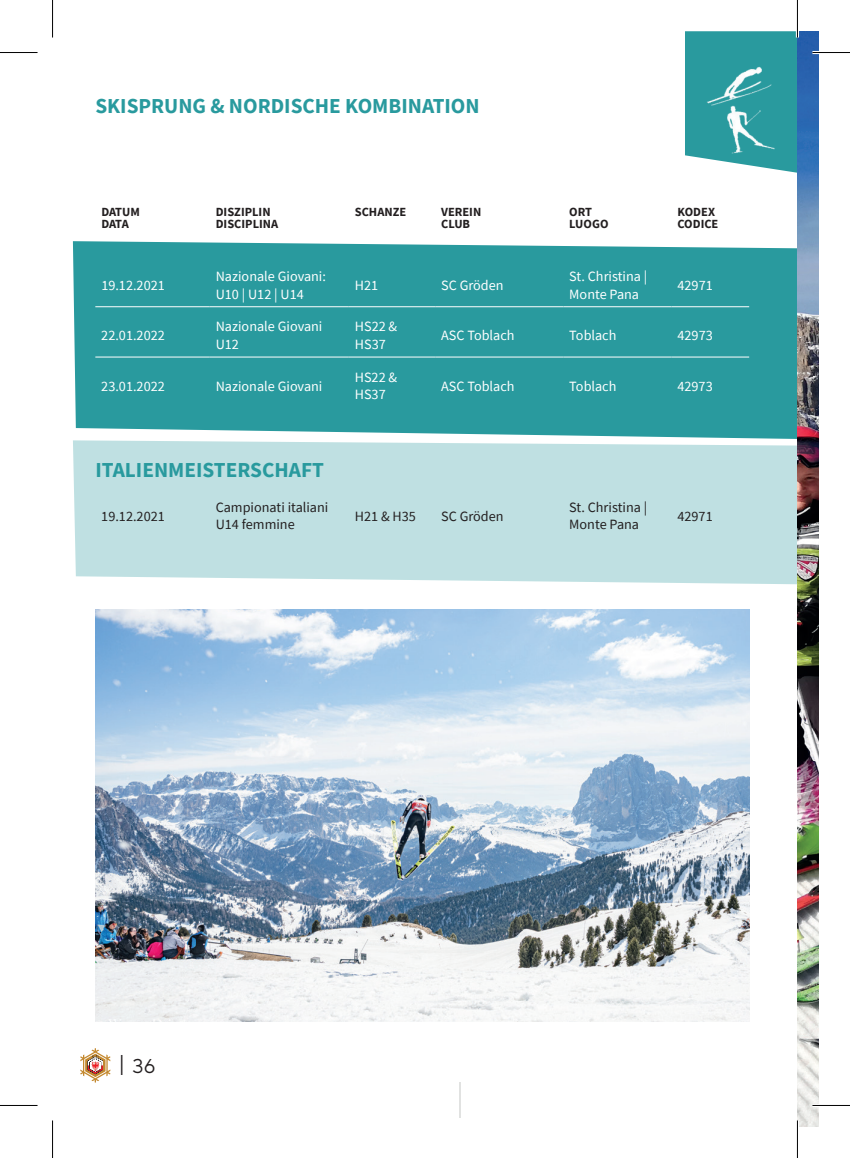
<style>
.page{position:relative;width:850px;height:1158px;background:#fff}
.page>*{position:absolute;margin:0;border:0;box-sizing:border-box;transform-origin:0 0}
.t1{font:700 21.25px "Source Sans Pro";color:#299a9e}
.t2{font:20px "TT Norms";color:#231f20}
.t3{font:14.25px/17.8px "Source Sans Pro";color:#fff}
.t4{font:14.25px/17.8px "Source Sans Pro";color:#231f20}
.t5{font:700 12.5px/12.5px "Source Sans Pro";color:#231f20}
.s1{font-family:"Myriad Pro"}
</style>
<div class="page">
<svg style="left:80px;top:1048px;width:30px;height:34px"></svg>
<div style="left:685px;top:31px;width:112px;height:126px;background:#299a9e"></div>
<div style="left:73px;top:440px;width:724px;height:144px;background:#bfe0e2"></div>
<div style="left:73px;top:241px;width:724px;height:198px;background:#299a9e"></div>
<hr style="left:95px;top:356px;width:115px;height:1px;background:#fff">
<hr style="left:210px;top:356px;width:138px;height:1px;background:#fff">
<hr style="left:348px;top:356px;width:87px;height:1px;background:#fff">
<hr style="left:435px;top:356px;width:128px;height:1px;background:#fff">
<hr style="left:563px;top:356px;width:108px;height:1px;background:#fff">
<hr style="left:671px;top:356px;width:77px;height:1px;background:#fff">
<hr style="left:95px;top:306px;width:115px;height:1px;background:#fff">
<hr style="left:210px;top:306px;width:138px;height:1px;background:#fff">
<hr style="left:348px;top:306px;width:87px;height:1px;background:#fff">
<hr style="left:435px;top:306px;width:128px;height:1px;background:#fff">
<hr style="left:563px;top:306px;width:108px;height:1px;background:#fff">
<hr style="left:671px;top:306px;width:77px;height:1px;background:#fff">
<hr style="left:459px;top:1081px;width:1px;height:36px;background:#e1e2e1">
<img style="left:95px;top:609px;width:653px;height:412px">
<img style="left:797px;top:31px;width:21px;height:1095px">
<img style="left:694px;top:55px;width:105px;height:134px">
<hr style="left:812px;top:51px;width:37px;height:3px;background:#fff">
<hr style="left:812px;top:1103px;width:37px;height:3px;background:#fff">
<hr style="left:795px;top:0;width:3px;height:38px;background:#fff">
<hr style="left:795px;top:1120px;width:3px;height:37px;background:#fff">
<hr style="left:0;top:52px;width:38px;height:1px;background:#000">
<hr style="left:812px;top:52px;width:37px;height:1px;background:#000">
<hr style="left:0;top:1104px;width:38px;height:1px;background:#000">
<hr style="left:812px;top:1104px;width:37px;height:1px;background:#000">
<hr style="left:52px;top:0;width:1px;height:38px;background:#000">
<hr style="left:52px;top:1120px;width:1px;height:37px;background:#000">
<hr style="left:796px;top:0;width:1px;height:38px;background:#000">
<hr style="left:796px;top:1120px;width:1px;height:37px;background:#000">
<h1 class="t1" style="left:95px;top:91px;width:385px">SKISPRUNG &amp; NORDISCHE KOMBINATION</h1>
<p class="t5" style="left:101px;top:205px;width:40px">DATUM<br>DATA</p>
<p class="t5" style="left:216px;top:205px;width:64px">DISZIPLIN<br>DISCIPLINA</p>
<p class="t5" style="left:354px;top:205px;width:53px">SCHANZE</p>
<p class="t5" style="left:441px;top:205px;width:42px">VEREIN<br>CLUB</p>
<p class="t5" style="left:569px;top:205px;width:41px">ORT<br>LUOGO</p>
<p class="t5" style="left:677px;top:205px;width:42px">KODEX<br>CODICE</p>
<p class="t3" style="left:101px;top:276px;width:65px">19.12.2021</p>
<p class="t3" style="left:216px;top:267px;width:112px">Nazionale Giovani:<br>U10 | U12 | U14</p>
<p class="t3" style="left:354px;top:276px;width:25px">H21</p>
<p class="t3" style="left:441px;top:276px;width:64px">SC Gröden</p>
<p class="t3" style="left:569px;top:267px;width:79px">St. Christina |<br>Monte Pana</p>
<p class="t3" style="left:677px;top:276px;width:37px">42971</p>
<p class="t3" style="left:101px;top:326px;width:65px">22.01.2022</p>
<p class="t3" style="left:216px;top:317px;width:108px">Nazionale Giovani<br>U12</p>
<p class="t3" style="left:354px;top:317px;width:44px">HS22 &amp;<br>HS37</p>
<p class="t3" style="left:441px;top:326px;width:75px">ASC Toblach</p>
<p class="t3" style="left:569px;top:326px;width:49px">Toblach</p>
<p class="t3" style="left:677px;top:326px;width:37px">42973</p>
<p class="t3" style="left:101px;top:377px;width:65px">23.01.2022</p>
<p class="t3" style="left:216px;top:377px;width:108px">Nazionale Giovani</p>
<p class="t3" style="left:354px;top:368px;width:44px">HS22 &amp;<br>HS37</p>
<p class="t3" style="left:441px;top:377px;width:75px">ASC Toblach</p>
<p class="t3" style="left:569px;top:377px;width:49px">Toblach</p>
<p class="t3" style="left:677px;top:377px;width:37px">42973</p>
<h1 class="t1" style="left:95px;top:456px;width:230px">ITALIENMEISTERSCHAFT</h1>
<p class="t4" style="left:101px;top:507px;width:65px">19.12.2021</p>
<p class="t4" style="left:215px;top:498px;width:114px">Campionati italiani<br>U14 femmine</p>
<p class="t4" style="left:354px;top:507px;width:63px">H21 &amp; H35</p>
<p class="t4" style="left:441px;top:507px;width:64px">SC Gröden</p>
<p class="t4" style="left:569px;top:498px;width:79px">St. Christina |<br>Monte Pana</p>
<p class="t4" style="left:677px;top:507px;width:37px">42971</p>
<h2 class="t2" style="left:119px;top:1053px;width:38px"><span class="s1">|</span> 36</h2>
</div>
